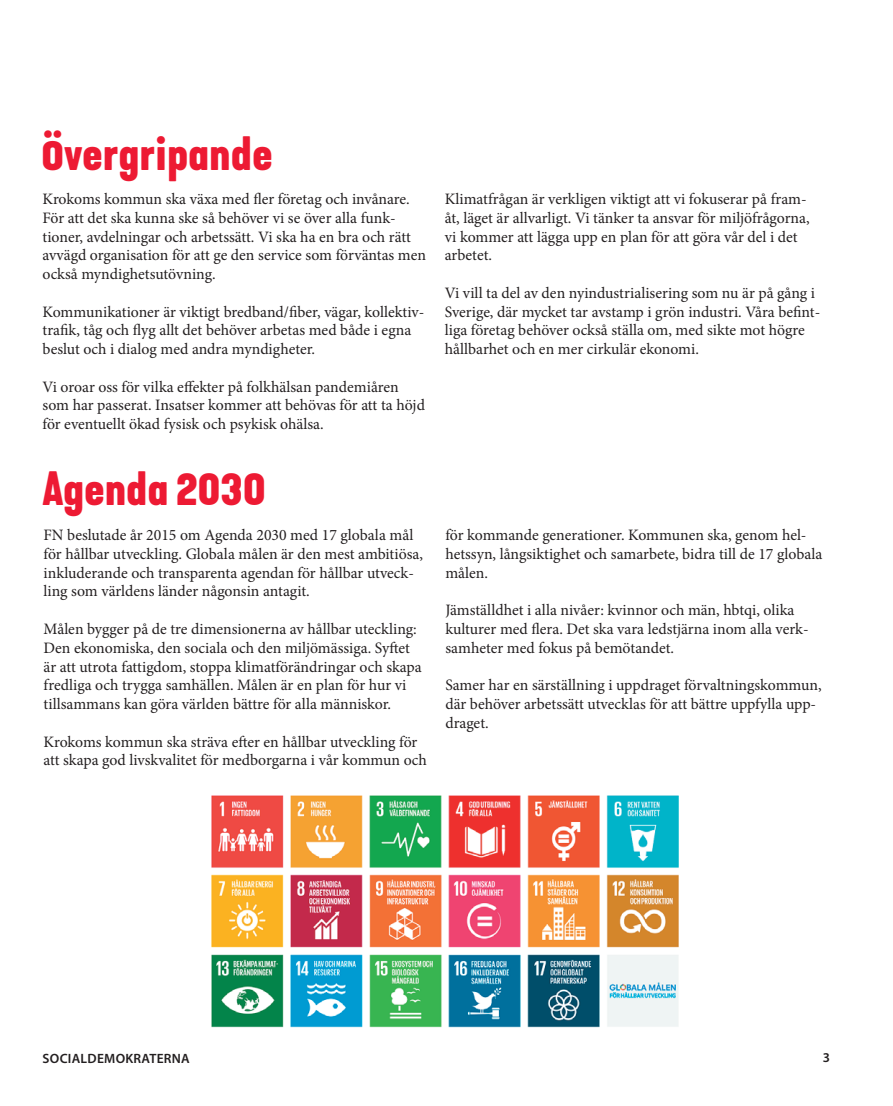
<style>
.page{position:relative;width:893px;height:1106px;background:#fff}
.page>*{position:absolute;margin:0;border:0;box-sizing:border-box;transform-origin:0 0}
.t1{font:700 45px "Kapra Neue Custom";letter-spacing:.01em;color:#ed1a33}
.t2{font:15.9px/18.8px "Minion Pro";color:#231f20}
.t3{font:600 13.5px "Myriad Pro";letter-spacing:.02em;color:#231f20}
</style>
<div class="page">
<img style="left:211px;top:795px;width:468px;height:233px">
<h1 class="t1" style="left:41px;top:124px;width:233px">Övergripande</h1>
<p class="t2" style="left:43px;top:190px;width:385px">Krokoms kommun ska växa med fler företag och invånare.<br>För att det ska kunna ske så behöver vi se över alla funk&shy;tioner, avdelningar och arbetssätt. Vi ska ha en bra och rätt avvägd organisation för att ge den service som förväntas men också myndighetsutövning.</p>
<p class="t2" style="left:43px;top:302px;width:383px">Kommunikationer är viktigt bredband/fiber, vägar, kollektiv&shy;trafik, tåg och flyg allt det behöver arbetas med både i egna beslut och i dialog med andra myndigheter.</p>
<p class="t2" style="left:43px;top:377px;width:384px">Vi oroar oss för vilka effekter på folkhälsan pandemiåren som har passerat. Insatser kommer att behövas för att ta höjd för eventuellt ökad fysisk och psykisk ohälsa.</p>
<h1 class="t1" style="left:43px;top:459px;width:225px">Agenda 2030</h1>
<p class="t2" style="left:44px;top:526px;width:381px">FN beslutade år 2015 om Agenda 2030 med 17 globala mål för hållbar utveckling. Globala målen är den mest ambitiösa, inkluderande och transparenta agendan för hållbar utveck&shy;ling som världens länder någonsin antagit.</p>
<p class="t2" style="left:44px;top:619px;width:380px">Målen bygger på de tre dimensionerna av hållbar uteckling:<br>Den ekonomiska, den sociala och den miljömässiga. Syftet är att utrota fattigdom, stoppa klimatförändringar och skapa fredliga och trygga samhällen. Målen är en plan för hur vi tillsammans kan göra världen bättre för alla människor.</p>
<p class="t2" style="left:44px;top:732px;width:385px">Krokoms kommun ska sträva efter en hållbar utveckling för att skapa god livskvalitet för medborgarna i vår kommun och</p>
<p class="t2" style="left:445px;top:190px;width:366px">Klimatfrågan är verkligen viktigt att vi fokuserar på fram&shy;åt, läget är allvarligt. Vi tänker ta ansvar för miljöfrågorna, vi kommer att lägga upp en plan för att göra vår del i det arbetet.</p>
<p class="t2" style="left:445px;top:283px;width:377px">Vi vill ta del av den nyindustrialisering som nu är på gång i Sverige, där mycket tar avstamp i grön industri. Våra befint&shy;liga företag behöver också ställa om, med sikte mot högre hållbarhet och en mer cirkulär ekonomi.</p>
<p class="t2" style="left:445px;top:526px;width:379px">för kommande generationer. Kommunen ska, genom hel&shy;hetssyn, långsiktighet och samarbete, bidra till de 17 globala målen.</p>
<p class="t2" style="left:445px;top:601px;width:365px">Jämställdhet i alla nivåer: kvinnor och män, hbtqi, olika kulturer med flera. Det ska vara ledstjärna inom alla verk&shy;samheter med fokus på bemötandet.</p>
<p class="t2" style="left:445px;top:676px;width:378px">Samer har en särställning i uppdraget förvaltningskommun, där behöver arbetssätt utvecklas för att bättre uppfylla upp&shy;draget.</p>
<p class="t3" style="left:43px;top:1049px;width:149px">SOCIALDEMOKRATERNA</p>
<p class="t3" style="left:823px;top:1048px;width:9px">3</p>
</div>
